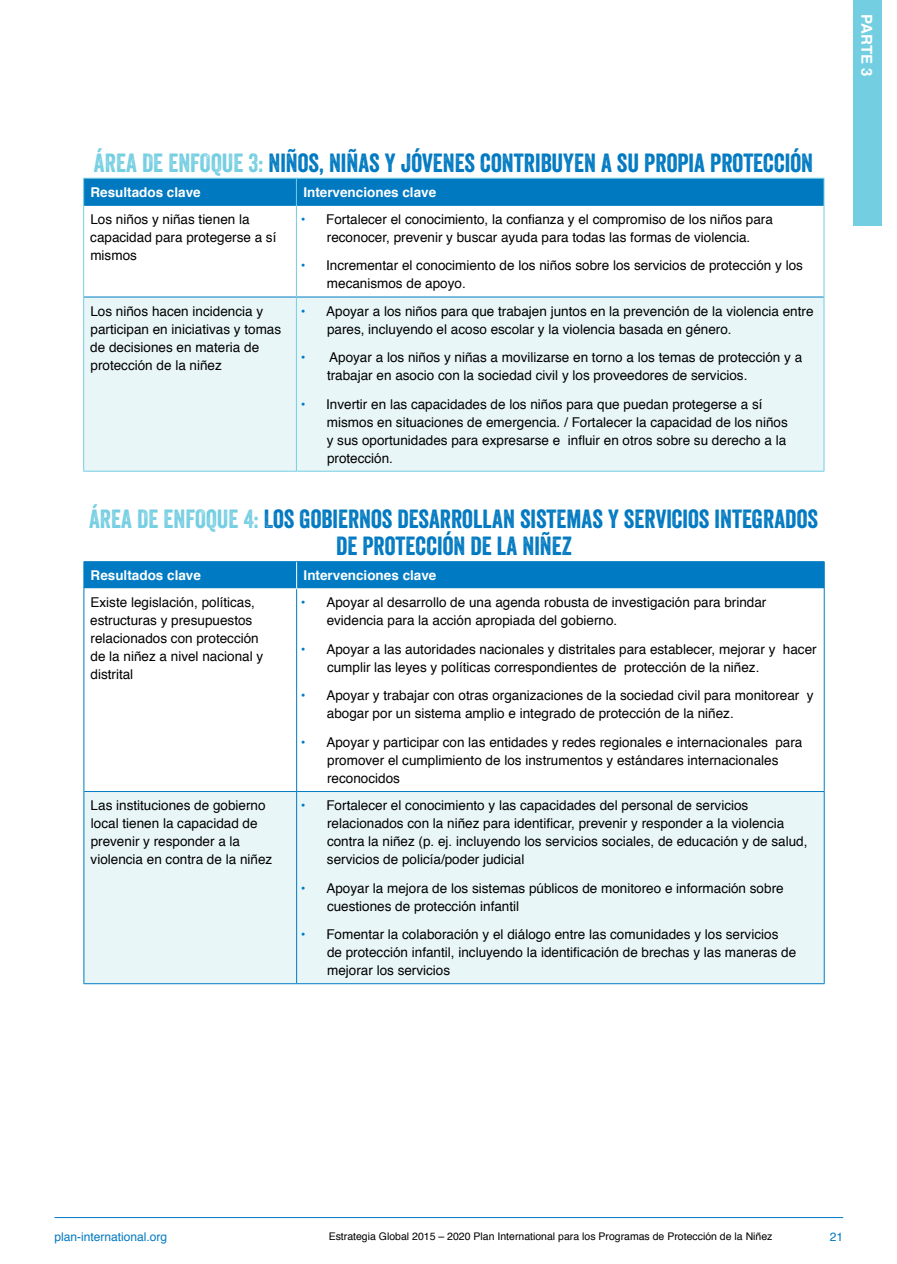
<style>
.page{position:relative;width:897px;height:1264px;background:#fff}
.page>*{position:absolute;margin:0;border:0;box-sizing:border-box;transform-origin:0 0}
.t1{font:25.5px/27px "Veneer";color:#0079c1;text-align:center}
.t2{font:700 15px "Helvetica";color:#fff}
.t3{font:13.5px/18px "Helvetica";color:#000}
.t4{font:700 13.5px "Helvetica";color:#fff}
.t5{font:12px "Helvetica";color:#0079c1}
.t6{font:10.5px "Helvetica";color:#000}
.s1{color:#74cee2}
.s2{color:#007bc3}
</style>
<div class="page">
<hr style="left:54px;top:1217px;width:789px;height:1px;background:#0079c1">
<div style="left:853px;top:0;width:28px;height:226px;background:#74cee2"></div>
<svg style="left:84px;top:206px;width:739px;height:91px"></svg>
<div style="left:84px;top:298px;width:739px;height:173px;background:#e9f6f8"></div>
<hr style="left:84px;top:297px;width:212px;height:1px;background:#007bc3">
<hr style="left:297px;top:297px;width:526px;height:1px;background:#007bc3">
<hr style="left:84px;top:205px;width:212px;height:1px;background:#007bc3">
<hr style="left:297px;top:205px;width:526px;height:1px;background:#007bc3">
<hr style="left:83px;top:205px;width:1px;height:92px;background:#74cee2">
<hr style="left:823px;top:205px;width:1px;height:92px;background:#74cee2">
<hr style="left:83px;top:297px;width:1px;height:174px;background:#74cee2">
<hr style="left:823px;top:297px;width:1px;height:174px;background:#74cee2">
<hr style="left:83px;top:471px;width:213px;height:1px;background:#74cee2">
<hr style="left:296px;top:471px;width:528px;height:1px;background:#74cee2">
<div style="left:83px;top:178px;width:741px;height:27px;background:#0079c1"></div>
<hr style="left:296px;top:205px;width:1px;height:92px;background:#74cee2">
<hr style="left:296px;top:297px;width:1px;height:174px;background:#74cee2">
<div style="left:85px;top:792px;width:738px;height:191px;background:#e9f6f8"></div>
<hr style="left:84px;top:561px;width:212px;height:1px;background:#007bc3">
<hr style="left:296px;top:561px;width:528px;height:1px;background:#007bc3">
<div style="left:84px;top:562px;width:740px;height:27px;background:#007bc3"></div>
<hr style="left:84px;top:589px;width:1px;height:202px;background:#007bc3">
<hr style="left:823px;top:589px;width:1px;height:202px;background:#007bc3">
<hr style="left:84px;top:791px;width:1px;height:192px;background:#007bc3">
<hr style="left:823px;top:791px;width:1px;height:192px;background:#007bc3">
<hr style="left:84px;top:983px;width:212px;height:1px;background:#007bc3">
<hr style="left:296px;top:983px;width:528px;height:1px;background:#007bc3">
<hr style="left:296px;top:589px;width:1px;height:202px;background:#007bc3">
<hr style="left:296px;top:792px;width:1px;height:191px;background:#007bc3">
<hr style="left:84px;top:791px;width:212px;height:1px;background:#007cc3">
<hr style="left:296px;top:791px;width:527px;height:1px;background:#007cc3">
<h1 class="t1" style="left:94px;top:149px;width:720px"><span class="s1">ÁREA DE ENFOQUE 3:</span> NIÑOS, NIÑAS Y JÓVENES CONTRIBUYEN A SU PROPIA PROTECCIÓN</h1>
<p class="t4" style="left:90px;top:181px;width:112px">Resultados clave</p>
<p class="t4" style="left:303px;top:181px;width:134px">Intervenciones clave</p>
<p class="t3" style="left:90px;top:211px;width:188px">Los niños y niñas tienen la capacidad para protegerse a sí mismos</p>
<p class="t3" style="left:300px;top:211px;width:473px;text-align:center"><span class="s2">•</span> Fortalecer el conocimiento, la confianza y el compromiso de los niños para reconocer, prevenir y buscar ayuda para todas las formas de violencia.</p>
<p class="t3" style="left:327px;top:257px;width:477px;text-indent:-26px"><span class="s2">•</span> Incrementar el conocimiento de los niños sobre los servicios de protección y los mecanismos de apoyo.</p>
<p class="t3" style="left:90px;top:302px;width:192px">Los niños hacen incidencia y participan en iniciativas y tomas de decisiones en materia de protección de la niñez</p>
<p class="t3" style="left:327px;top:302px;width:488px;text-indent:-26px"><span class="s2">•</span> Apoyar a los niños para que trabajen juntos en la prevención de la violencia entre pares, incluyendo el acoso escolar y la violencia basada en género.</p>
<p class="t3" style="left:327px;top:349px;width:476px;text-indent:-26px"><span class="s2">•</span> Apoyar a los niños y niñas a movilizarse en torno a los temas de protección y a trabajar en asocio con la sociedad civil y los proveedores de servicios.</p>
<p class="t3" style="left:327px;top:395px;width:462px;text-indent:-26px"><span class="s2">•</span> Invertir en las capacidades de los niños para que puedan protegerse a sí mismos en situaciones de emergencia. / Fortalecer la capacidad de los niños y sus oportunidades para expresarse e influir en otros sobre su derecho a la protección.</p>
<h1 class="t1" style="left:89px;top:505px;width:730px"><span class="s1">ÁREA DE ENFOQUE 4:</span> LOS GOBIERNOS DESARROLLAN SISTEMAS Y SERVICIOS INTEGRADOS<br>DE PROTECCIÓN DE LA NIÑEZ</h1>
<p class="t4" style="left:91px;top:564px;width:112px">Resultados clave</p>
<p class="t4" style="left:303px;top:564px;width:134px">Intervenciones clave</p>
<p class="t3" style="left:90px;top:594px;width:174px">Existe legislación, políticas, estructuras y presupuestos relacionados con protección de la niñez a nivel nacional y distrital</p>
<p class="t3" style="left:327px;top:594px;width:441px;text-indent:-26px"><span class="s2">•</span> Apoyar al desarrollo de una agenda robusta de investigación para brindar evidencia para la acción apropiada del gobierno.</p>
<p class="t3" style="left:327px;top:640px;width:491px;text-indent:-26px"><span class="s2">•</span> Apoyar a las autoridades nacionales y distritales para establecer, mejorar y hacer cumplir las leyes y políticas correspondientes de protección de la niñez.</p>
<p class="t3" style="left:327px;top:687px;width:488px;text-indent:-26px"><span class="s2">•</span> Apoyar y trabajar con otras organizaciones de la sociedad civil para monitorear y abogar por un sistema amplio e integrado de protección de la niñez.</p>
<p class="t3" style="left:327px;top:733px;width:477px;text-indent:-26px"><span class="s2">•</span> Apoyar y participar con las entidades y redes regionales e internacionales para promover el cumplimiento de los instrumentos y estándares internacionales reconocidos</p>
<p class="t3" style="left:91px;top:797px;width:183px">Las instituciones de gobierno local tienen la capacidad de prevenir y responder a la violencia en contra de la niñez</p>
<p class="t3" style="left:327px;top:797px;width:482px;text-indent:-26px"><span class="s2">•</span> Fortalecer el conocimiento y las capacidades del personal de servicios relacionados con la niñez para identificar, prevenir y responder a la violencia contra la niñez (p. ej. incluyendo los servicios sociales, de educación y de salud, servicios de policía/poder judicial</p>
<p class="t3" style="left:327px;top:879px;width:458px;text-indent:-26px"><span class="s2">•</span> Apoyar la mejora de los sistemas públicos de monitoreo e información sobre cuestiones de protección infantil</p>
<p class="t3" style="left:327px;top:926px;width:470px;text-indent:-26px"><span class="s2">•</span> Fomentar la colaboración y el diálogo entre las comunidades y los servicios de protección infantil, incluyendo la identificación de brechas y las maneras de mejorar los servicios</p>
<p class="t2" style="left:878px;top:14px;width:64px;rotate:90deg">Parte 3</p>
<p class="t5" style="left:54px;top:1227px;width:114px">plan-international.org</p>
<p class="t6" style="left:328px;top:1227px;width:445px">Estrategia Global 2015 – 2020 Plan International para los Programas de Protección de la Niñez</p>
<p class="t5" style="left:829px;top:1227px;width:15px">21</p>
</div>
